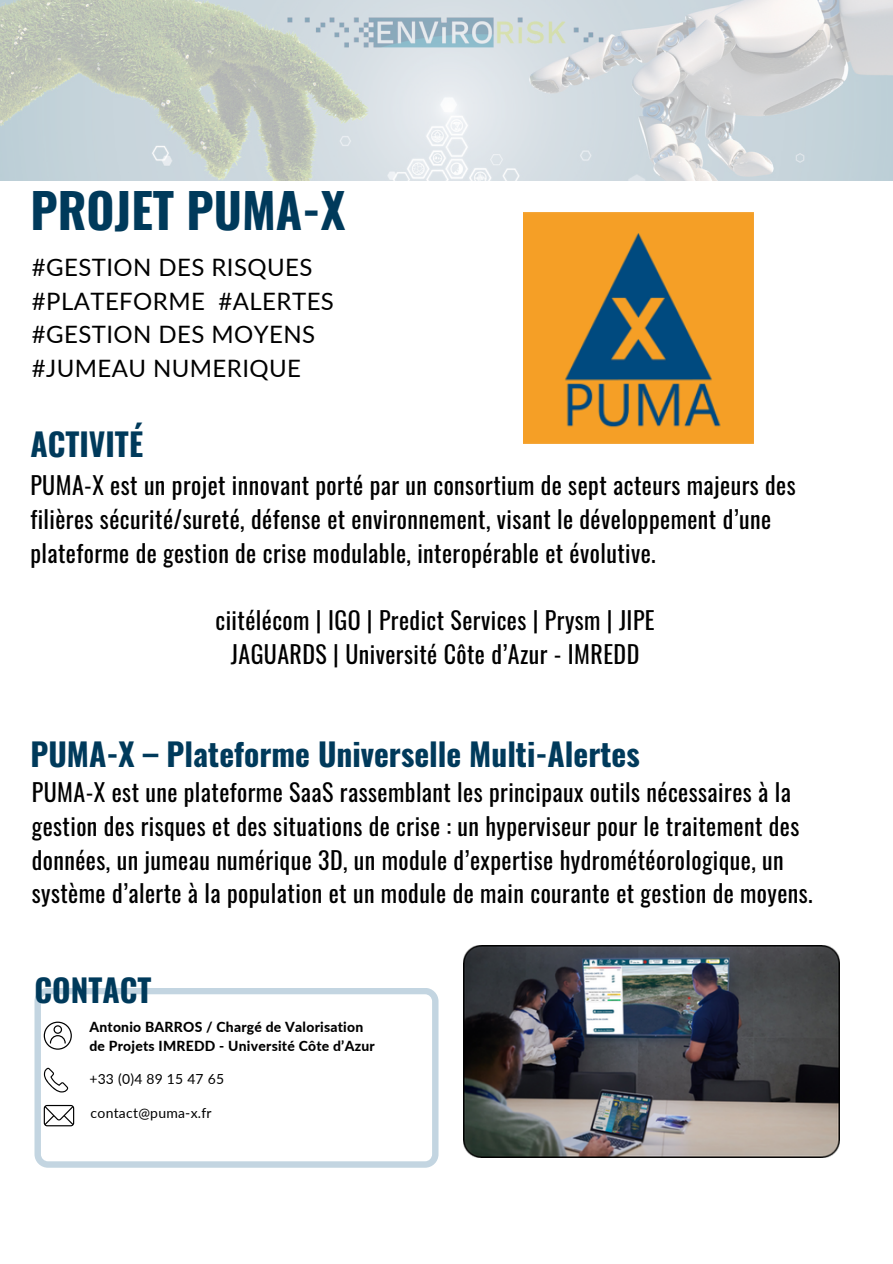
<style>
.page{position:relative;width:893px;height:1264px;background:#fff}
.page>*{position:absolute;margin:0;border:0;box-sizing:border-box;transform-origin:0 0}
.t1{font:700 48px "Oswald";color:#003a5b}
.t2{font:700 31.5px "Oswald";color:#003a5b}
.t3{font:24px/33.8px "Oswald";letter-spacing:.02em;color:#000}
.t4{font:24px/33.8px "Lato";letter-spacing:.02em;color:#000}
.t5{font:800 13.95px "Lato";letter-spacing:.02em;color:#000}
.t6{font:13.95px "Lato";letter-spacing:.02em;color:#000}
</style>
<div class="page">
<svg style="left:34px;top:988px;width:404px;height:179px"></svg>
<svg style="left:44px;top:1021px;width:28px;height:28px"></svg>
<svg style="left:44px;top:1067px;width:24px;height:25px"></svg>
<svg style="left:44px;top:1104px;width:30px;height:22px"></svg>
<img style="left:0;top:0;width:892px;height:180px">
<img style="left:285px;top:15px;width:320px;height:34px">
<img style="left:463px;top:945px;width:376px;height:212px">
<img style="left:523px;top:213px;width:230px;height:230px">
<p class="t1" style="left:30px;top:172px;width:316px">PROJET PUMA-X</p>
<p class="t4" style="left:32px;top:250px;width:303px">#GESTION DES RISQUES #PLATEFORME #ALERTES #GESTION DES MOYENS</p>
<p class="t4" style="left:32px;top:351px;width:271px">#JUMEAU NUMERIQUE</p>
<p class="t2" style="left:30px;top:419px;width:114px">ACTIVITÉ</p>
<p class="t3" style="left:30px;top:467px;width:766px">PUMA-X est un projet innovant porté par un consortium de sept acteurs majeurs des filières sécurité/sureté, défense et environnement, visant le développement d’une plateforme de gestion de crise modulable, interopérable et évolutive.</p>
<p class="t3" style="left:215px;top:602px;width:441px">ciitélécom | IGO | Predict Services | Prysm | JIPE</p>
<p class="t3" style="left:231px;top:636px;width:410px">JAGUARDS | Université Côte d’Azur - IMREDD</p>
<p class="t2" style="left:30px;top:729px;width:611px">PUMA-X – Plateforme Universelle Multi-Alertes</p>
<p class="t3" style="left:32px;top:774px;width:782px">PUMA-X est une plateforme SaaS rassemblant les principaux outils nécessaires à la gestion des risques et des situations de crise : un hyperviseur pour le traitement des données, un jumeau numérique 3D, un module d’expertise hydrométéorologique, un système d’alerte à la population et un module de main courante et gestion de moyens.</p>
<p class="t2" style="left:34px;top:965px;width:118px">CONTACT</p>
<p class="t5" style="left:89px;top:1017px;width:275px">Antonio BARROS / Chargé de Valorisation</p>
<p class="t5" style="left:89px;top:1037px;width:287px">de Projets IMREDD - Université Côte d’Azur</p>
<p class="t6" style="left:89px;top:1070px;width:136px">+33 (0)4 89 15 47 65</p>
<p class="t6" style="left:91px;top:1104px;width:122px">contact@puma-x.fr</p>
</div>
